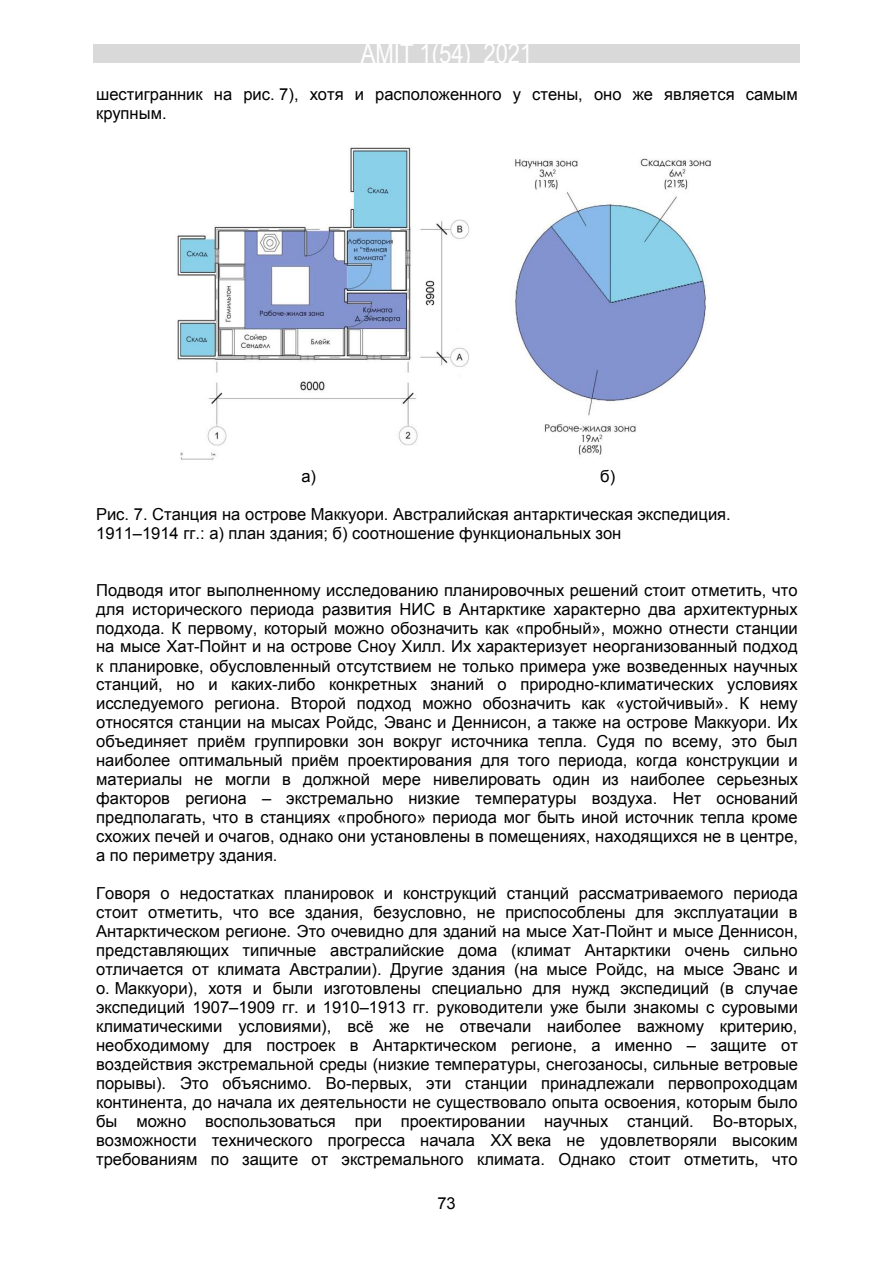
<style>
.page{position:relative;width:893px;height:1263px;background:#fff}
.page>*{position:absolute;margin:0;border:0;box-sizing:border-box;transform-origin:0 0}
.t1{font:27px "Arial Narrow";color:#fff}
.t2{font:16.5px/19px "Arial";color:#000}
.t3{font:16.5px "Arial";color:#000}
.s1{font-style:inherit}
</style>
<div class="page">
<div style="left:93px;top:44px;width:707px;height:19px;background:#d9d9d9"></div>
<img style="left:177px;top:147px;width:534px;height:313px">
<h1 class="t1" style="left:361px;top:34px;width:173px">AMIT 1(54) 2021</h1>
<p class="t2" style="left:96px;top:85px;width:703px">шестигранник на рис. 7), хотя и расположенного у стены, оно же является самым крупным.</p>
<p class="t2" style="left:302px;top:466px;width:16px">а)</p>
<p class="t2" style="left:600px;top:466px;width:17px">б)</p>
<p class="t2" style="left:96px;top:504px;width:636px">Рис. 7. Станция на острове Маккуори. Австралийская антарктическая экспедиция.<br><span class="s1">1911</span>–1914 гг.: а) план здания; б) соотношение функциональных зон</p>
<p class="t2" style="left:96px;top:580px;width:704px;text-align:justify">Подводя итог выполненному исследованию планировочных решений стоит отметить, что для исторического периода развития НИС в Антарктике характерно два архитектурных подхода. К первому, который можно обозначить как «пробный», можно отнести станции на мысе Хат<span class="s1">-</span>Пойнт и на острове Сноу Хилл. Их характеризует неорганизованный подход к планировке, обусловленный отсутствием не только примера уже возведенных научных станций, но и каких<span class="s1">-</span>либо конкретных знаний о природно<span class="s1">-</span>климатических условиях исследуемого региона. Второй подход можно обозначить как «устойчивый». К нему относятся станции на мысах Ройдс, Эванс и Деннисон, а также на острове Маккуори. Их объединяет приём группировки зон вокруг источника тепла. Судя по всему, это был наиболее оптимальный приём проектирования для того периода, когда конструкции и материалы не могли в должной мере нивелировать один из наиболее серьезных факторов региона – экстремально низкие температуры воздуха. Нет оснований предполагать, что в станциях «пробного» периода мог быть иной источник тепла кроме схожих печей и очагов, однако они установлены в помещениях, находящихся не в центре, а по периметру здания.</p>
<p class="t2" style="left:96px;top:884px;width:703px;text-align:justify">Говоря о недостатках планировок и конструкций станций рассматриваемого периода стоит отметить, что все здания, безусловно, не приспособлены для эксплуатации в Антарктическом регионе. Это очевидно для зданий на мысе Хат<span class="s1">-</span>Пойнт и мысе Деннисон, представляющих типичные австралийские дома (климат Антарктики очень сильно отличается от климата Австралии). Другие здания (на мысе Ройдс, на мысе Эванс и о. Маккуори), хотя и были изготовлены специально для нужд экспедиций (в случае экспедиций 1907–1909 гг. и 1910–1913 гг. руководители уже были знакомы с суровыми климатическими условиями), всё же не отвечали наиболее важному критерию, необходимому для построек в Антарктическом регионе, а именно – защите от воздействия экстремальной среды (низкие температуры, снегозаносы, сильные ветровые порывы). Это объяснимо. Во<span class="s1">-</span>первых, эти станции принадлежали первопроходцам континента, до начала их деятельности не существовало опыта освоения, которым было бы можно воспользоваться при проектировании научных станций. Во<span class="s1">-</span>вторых, возможности технического прогресса начала <span class="s1">XX</span> века не удовлетворяли высоким требованиям по защите от экстремального климата. Однако стоит отметить, что</p>
<p class="t3" style="left:437px;top:1192px;width:20px">73</p>
</div>
